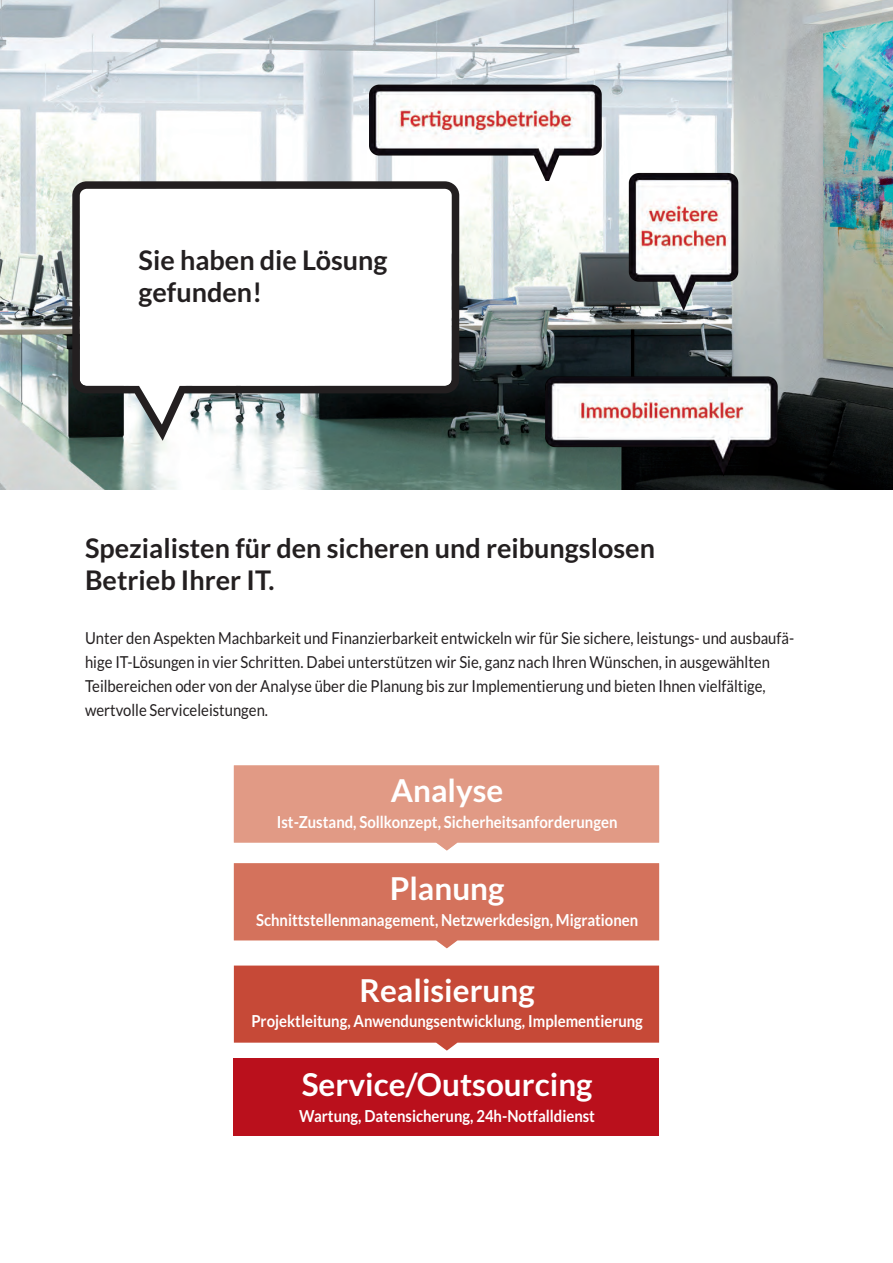
<style>
.page{position:relative;width:893px;height:1263px;background:#fff}
.page>*{position:absolute;margin:0;border:0;box-sizing:border-box;transform-origin:0 0}
.t1{font:700 31.5px "Lato";color:#fff}
.t2{font:700 27px/32.4px "Lato";color:#231f20}
.t3{font:16.5px/24px "Lato";color:#231f20;scale:.9 1}
.t4{font:700 16.5px "Lato";color:#fff;scale:.9 1}
</style>
<div class="page">
<img style="left:0;top:0;width:893px;height:489px">
<svg style="left:72px;top:181px;width:387px;height:260px"></svg>
<svg style="left:234px;top:765px;width:425px;height:85px;background:#e3a28f"></svg>
<svg style="left:234px;top:863px;width:425px;height:85px;background:#d77e6a"></svg>
<svg style="left:234px;top:965px;width:425px;height:85px;background:#cb5949"></svg>
<div style="left:234px;top:1059px;width:425px;height:77px;background:#ba101c"></div>
<img style="left:544px;top:374px;width:249px;height:107px">
<img style="left:370px;top:74px;width:240px;height:107px">
<img style="left:611px;top:169px;width:144px;height:151px">
<p class="t2" style="left:138px;top:246px;width:251px">Sie haben die Lösung gefunden!</p>
<p class="t2" style="left:85px;top:534px;width:571px">Spezialisten für den sicheren und reibungslosen<br>Betrieb Ihrer IT.</p>
<p class="t3" style="left:85px;top:627px;width:789px">Unter den Aspekten Machbarkeit und Finanzierbarkeit entwickeln wir für Sie sichere, leistungs- und ausbaufä&shy;hige IT-Lösungen in vier Schritten. Dabei unterstützen wir Sie, ganz nach Ihren Wünschen, in ausgewählten Teilbereichen oder von der Analyse über die Planung bis zur Implementierung und bieten Ihnen vielfältige, wertvolle Serviceleistungen.</p>
<p class="t1" style="left:391px;top:779px;width:114px">Analyse</p>
<p class="t4" style="left:277px;top:816px;width:380px">Ist-Zustand, Sollkonzept, Sicherheitsanforderungen</p>
<p class="t1" style="left:390px;top:877px;width:116px">Planung</p>
<p class="t4" style="left:256px;top:914px;width:426px">Schnittstellenmanagement, Netzwerkdesign, Migrationen</p>
<p class="t1" style="left:359px;top:978px;width:177px">Realisierung</p>
<p class="t4" style="left:251px;top:1015px;width:437px">Projektleitung, Anwendungsentwicklung, Implementierung</p>
<p class="t1" style="left:302px;top:1072px;width:292px">Service/Outsourcing</p>
<p class="t4" style="left:299px;top:1109px;width:330px">Wartung, Datensicherung, 24h-Notfalldienst</p>
</div>
